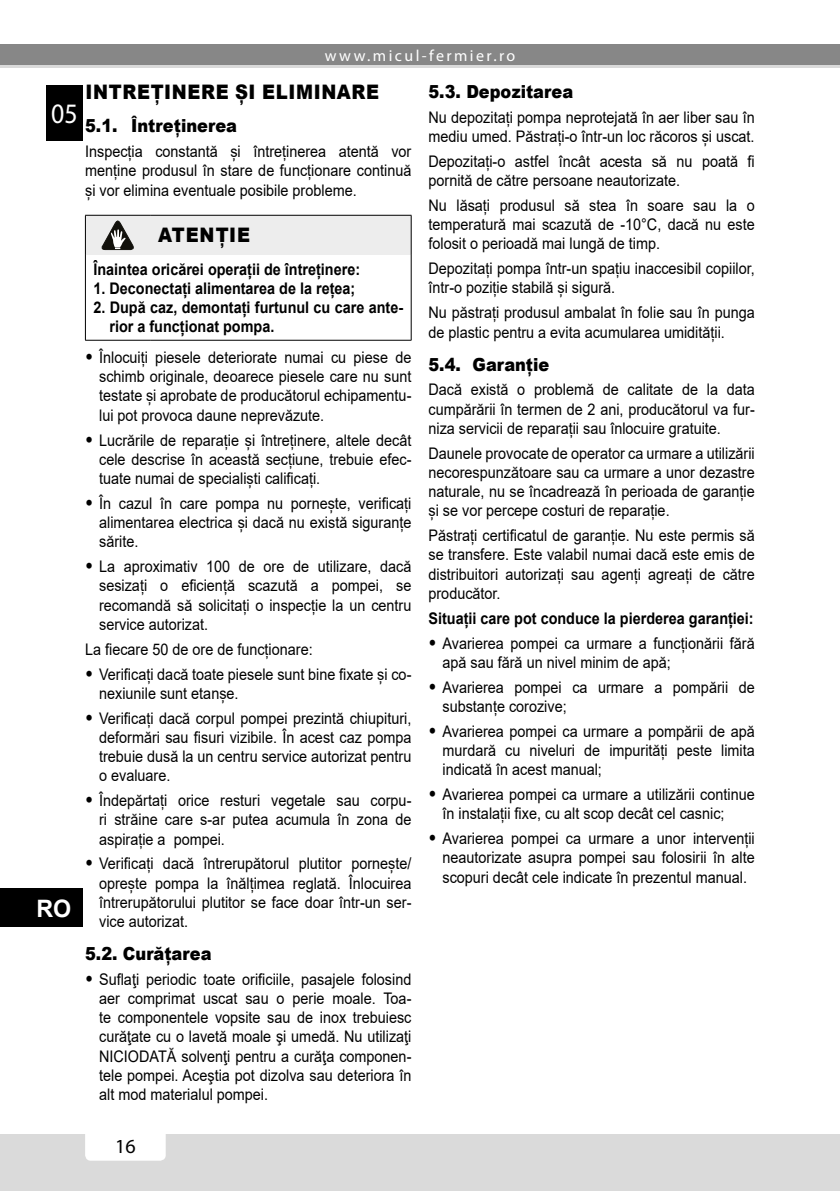
<style>
.page{position:relative;width:840px;height:1191px;background:#fff}
.page>*{position:absolute;margin:0;border:0;box-sizing:border-box;transform-origin:0 0}
.t1{font:28.2px "Myriad Pro";color:#fff;scale:.91 1}
.t2{font:700 24px "Arial";color:#fff}
.t3{font:900 20px "Arial";letter-spacing:.04em;color:#000;scale:.9 1}
.t4{font:20px "Myriad Pro";color:#000}
.t5{font:900 18px "Arial";color:#000;scale:.9 1}
.t6{font:16px/19.2px "Arial";color:#000;text-align:justify;scale:.9 1}
.t7{font:700 16px/19.2px "Arial";color:#000;scale:.9 1}
.t8{font:16px "Myriad Pro";letter-spacing:.15em;color:#fff}
.s1{font-weight:900;font-size:18px}
</style>
<div class="page">
<div style="left:0;top:1134px;width:839px;height:57px;background:#dadada"></div>
<div style="left:85px;top:1120px;width:81px;height:40px;background:#fff;border-radius:6px"></div>
<div style="left:0;top:44px;width:839px;height:24px;background:#878787"></div>
<hr style="left:0;top:65px;width:839px;height:3px;background:#dadada">
<div style="left:0;top:888px;width:82px;height:39px;background:#000"></div>
<hr style="left:410px;top:255px;width:1px;height:85px;background:#000">
<hr style="left:85px;top:255px;width:1px;height:85px;background:#000">
<hr style="left:85px;top:340px;width:65px;height:1px;background:#000">
<hr style="left:150px;top:340px;width:261px;height:1px;background:#000">
<svg style="left:85px;top:215px;width:326px;height:40px;background:#e0e0e0"></svg>
<div style="left:46px;top:85px;width:37px;height:56px;background:#000"></div>
<p class="t8" style="left:325px;top:45px;width:192px">www.micul-fermier.ro</p>
<h1 class="t1" style="left:51px;top:96px;width:31px">05</h1>
<h2 class="t2" style="left:36px;top:891px;width:36px">RO</h2>
<p class="t3" style="left:85px;top:78px;width:25px">Intreținere</p>
<p class="t3" style="left:235px;top:78px;width:46px">și eliminare</p>
<p class="t5" style="left:85px;top:113px;width:170px">5.1. Întreținerea</p>
<p class="t6" style="left:85px;top:142px;width:364px">Inspecția constantă și întreținerea atentă vor menține produsul în stare de funcționare continuă și vor elimina eventuale posibile probleme.</p>
<p class="t3" style="left:158px;top:221px;width:104px">ATENȚIE</p>
<p class="t7" style="left:93px;top:259px;width:298px">Înaintea oricărei operații de întreținere:</p>
<p class="t7" style="left:93px;top:279px;width:292px">1. Deconectați alimentarea de la rețea;</p>
<p class="t7" style="left:109px;top:298px;width:328px;text-indent:-16px">2. După caz, demontați furtunul cu care ante&shy;rior a funcționat pompa.</p>
<p class="t6" style="left:99px;top:348px;width:348px;text-indent:-14px"><span class="s1">•</span> Înlocuiți piesele deteriorate numai cu piese de schimb originale, deoarece piesele care nu sunt testate și aprobate de producătorul echipamentu&shy;lui pot provoca daune neprevăzute.</p>
<p class="t6" style="left:99px;top:430px;width:348px;text-indent:-14px"><span class="s1">•</span> Lucrările de reparație și întreținere, altele decât cele descrise în această secțiune, trebuie efec&shy;tuate numai de specialiști calificați.</p>
<p class="t6" style="left:99px;top:493px;width:348px;text-indent:-14px"><span class="s1">•</span> În cazul în care pompa nu pornește, verificați alimentarea electrica și dacă nu există siguranțe sărite.</p>
<p class="t6" style="left:99px;top:557px;width:348px;text-indent:-14px"><span class="s1">•</span> La aproximativ 100 de ore de utilizare, dacă sesizați o eficiență scazută a pompei, se recomandă să solicitați o inspecție la un centru service autorizat.</p>
<p class="t6" style="left:85px;top:639px;width:254px">La fiecare 50 de ore de funcționare:</p>
<p class="t6" style="left:99px;top:664px;width:348px;text-indent:-14px"><span class="s1">•</span> Verificați dacă toate piesele sunt bine fixate și co&shy;nexiunile sunt etanșe.</p>
<p class="t6" style="left:99px;top:708px;width:348px;text-indent:-14px"><span class="s1">•</span> Verificați dacă corpul pompei prezintă chiupituri, deformări sau fisuri vizibile. În acest caz pompa trebuie dusă la un centru service autorizat pentru o evaluare.</p>
<p class="t6" style="left:99px;top:791px;width:348px;text-indent:-14px"><span class="s1">•</span> Îndepărtați orice resturi vegetale sau corpu&shy;ri străine care s-ar putea acumula în zona de aspirație a pompei.</p>
<p class="t6" style="left:99px;top:854px;width:348px;text-indent:-14px"><span class="s1">•</span> Verificați dacă întrerupătorul plutitor pornește/ oprește pompa la înălțimea reglată. Înlocuirea întrerupătorului plutitor se face doar într-un ser&shy;vice autorizat.</p>
<p class="t5" style="left:85px;top:940px;width:142px">5.2. Curățarea</p>
<p class="t6" style="left:99px;top:969px;width:348px;text-indent:-14px"><span class="s1">•</span> Suflaţi periodic toate orificiile, pasajele folosind aer comprimat uscat sau o perie moale. Toa&shy;te componentele vopsite sau de inox trebuiesc curăţate cu o lavetă moale şi umedă. Nu utilizaţi NICIODATĂ solvenţi pentru a curăţa componen&shy;tele pompei. Aceştia pot dizolva sau deteriora în alt mod materialul pompei.</p>
<p class="t5" style="left:428px;top:78px;width:162px">5.3. Depozitarea</p>
<p class="t6" style="left:428px;top:107px;width:364px">Nu depozitați pompa neprotejată în aer liber sau în mediu umed. Păstrați-o într-un loc răcoros și uscat.</p>
<p class="t6" style="left:428px;top:152px;width:364px">Depozitați-o astfel încât acesta să nu poată fi pornită de către persoane neautorizate.</p>
<p class="t6" style="left:428px;top:196px;width:364px">Nu lăsați produsul să stea în soare sau la o temperatură mai scazută de -10°C, dacă nu este folosit o perioadă mai lungă de timp.</p>
<p class="t6" style="left:428px;top:259px;width:364px">Depozitați pompa într-un spațiu inaccesibil copiilor, într-o poziție stabilă și sigură.</p>
<p class="t6" style="left:428px;top:303px;width:364px">Nu păstrați produsul ambalat în folie sau în punga de plastic pentru a evita acumularea umidității.</p>
<p class="t5" style="left:428px;top:351px;width:136px">5.4. Garanție</p>
<p class="t6" style="left:428px;top:380px;width:364px">Dacă există o problemă de calitate de la data cumpărării în termen de 2 ani, producătorul va fur&shy;niza servicii de reparații sau înlocuire gratuite.</p>
<p class="t6" style="left:428px;top:443px;width:364px">Daunele provocate de operator ca urmare a utilizării necorespunzătoare sau ca urmare a unor dezastre naturale, nu se încadrează în perioada de garanție și se vor percepe costuri de reparație.</p>
<p class="t6" style="left:428px;top:526px;width:364px">Păstrați certificatul de garanție. Nu este permis să se transfere. Este valabil numai dacă este emis de distribuitori autorizați sau agenți agreați de către producător.</p>
<p class="t7" style="left:428px;top:608px;width:363px">Situații care pot conduce la pierderea garanției:</p>
<p class="t6" style="left:442px;top:633px;width:348px;text-indent:-14px"><span class="s1">•</span> Avarierea pompei ca urmare a funcționării fără apă sau fără un nivel minim de apă;</p>
<p class="t6" style="left:442px;top:677px;width:348px;text-indent:-14px"><span class="s1">•</span> Avarierea pompei ca urmare a pompării de substanțe corozive;</p>
<p class="t6" style="left:442px;top:721px;width:348px;text-indent:-14px"><span class="s1">•</span> Avarierea pompei ca urmare a pompării de apă murdară cu niveluri de impurități peste limita indicată în acest manual;</p>
<p class="t6" style="left:442px;top:784px;width:348px;text-indent:-14px"><span class="s1">•</span> Avarierea pompei ca urmare a utilizării continue în instalații fixe, cu alt scop decât cel casnic;</p>
<p class="t6" style="left:442px;top:829px;width:348px;text-indent:-14px"><span class="s1">•</span> Avarierea pompei ca urmare a unor intervenții neautorizate asupra pompei sau folosirii în alte scopuri decât cele indicate în prezentul manual.</p>
<p class="t4" style="left:115px;top:1133px;width:22px">16</p>
</div>
